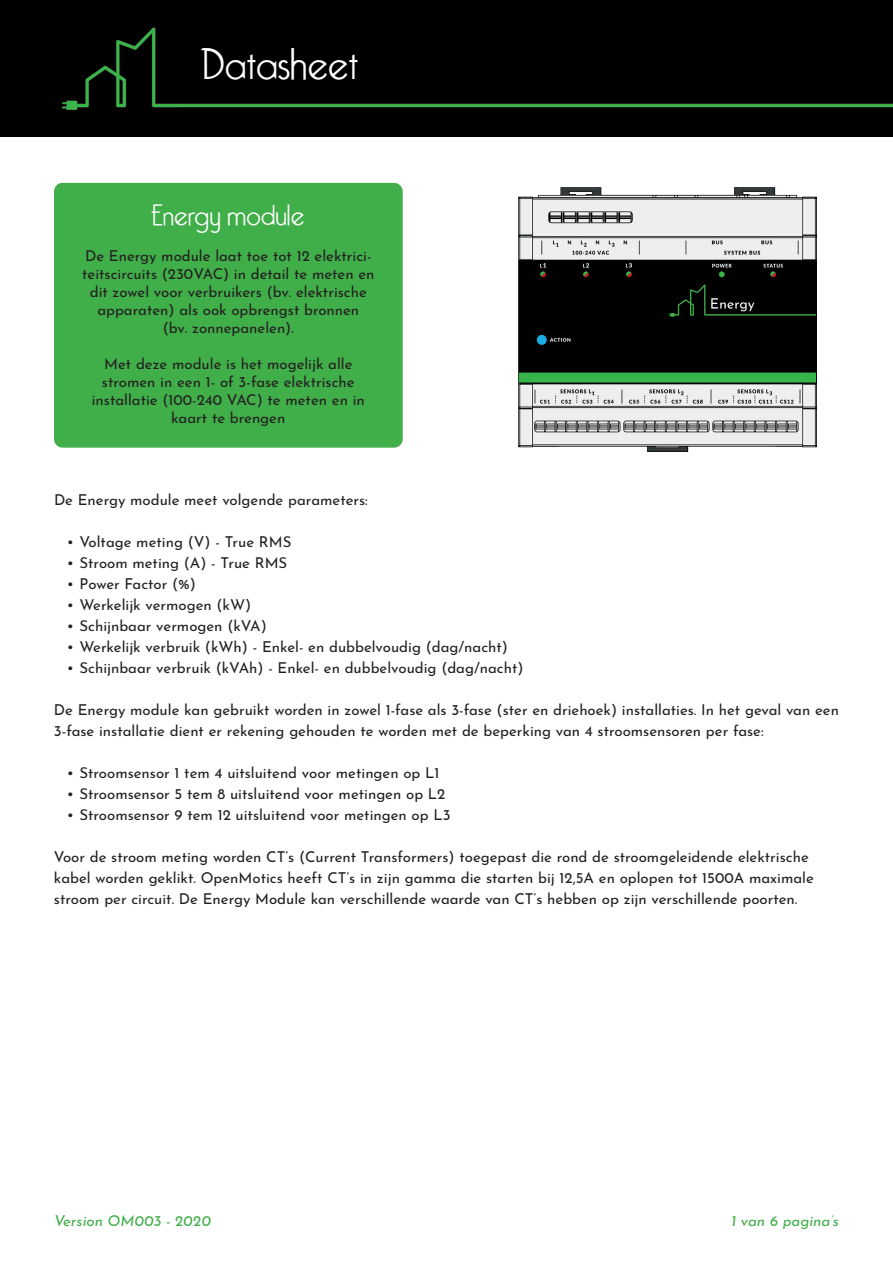
<style>
.page{position:relative;width:893px;height:1263px;background:#fff}
.page>*{position:absolute;margin:0;border:0;box-sizing:border-box;transform-origin:0 0}
.t1{font:300 45px "Capone";color:#fff}
.t2{font:300 30px "Capone";color:#fff}
.t3{font:15px/18px "Josefin Sans";color:#231f20}
.t4{font:italic 15px "Josefin Sans";color:#40ae49}
</style>
<div class="page">
<div style="left:54px;top:183px;width:349px;height:265px;background:#40ae49;border-radius:9px"></div>
<div style="left:13px;top:0;width:880px;height:137px;background:#010000"></div>
<img style="left:518px;top:187px;width:298px;height:265px">
<h1 class="t1" style="left:201px;top:41px;width:160px">Datasheet</h1>
<h2 class="t2" style="left:151px;top:200px;width:155px">Energy module</h2>
<p class="t3" style="left:82px;top:245px;width:294px;text-align:center">De Energy module laat toe tot 12 elektrici&shy;teitscircuits (230VAC) in detail te meten en dit zowel voor verbruikers (bv. elektrische apparaten) als ook opbrengst bronnen<br>(bv. zonnepanelen).</p>
<p class="t3" style="left:92px;top:353px;width:275px;text-align:center">Met deze module is het mogelijk alle stromen in een 1- of 3-fase elektrische installatie (100-240 VAC) te meten en in kaart te brengen</p>
<p class="t3" style="left:54px;top:488px;width:315px">De Energy module meet volgende parameters:</p>
<p class="t3" style="left:67px;top:530px;width:226px">• Voltage meting (V) - True RMS</p>
<p class="t3" style="left:67px;top:551px;width:222px">• Stroom meting (A) - True RMS</p>
<p class="t3" style="left:67px;top:572px;width:131px">• Power Factor (%)</p>
<p class="t3" style="left:67px;top:593px;width:186px">• Werkelijk vermogen (kW)</p>
<p class="t3" style="left:67px;top:614px;width:202px">• Schijnbaar vermogen (kVA)</p>
<p class="t3" style="left:67px;top:635px;width:443px">• Werkelijk verbruik (kWh) - Enkel- en dubbelvoudig (dag/nacht)</p>
<p class="t3" style="left:67px;top:656px;width:458px">• Schijnbaar verbruik (kVAh) - Enkel- en dubbelvoudig (dag/nacht)</p>
<p class="t3" style="left:54px;top:697px;width:786px;line-height:21px">De Energy module kan gebruikt worden in zowel 1-fase als 3-fase (ster en driehoek) installaties. In het geval van een<br>3-fase installatie dient er rekening gehouden te worden met de beperking van 4 stroomsensoren per fase:</p>
<p class="t3" style="left:67px;top:761px;width:374px">• Stroomsensor 1 tem 4 uitsluitend voor metingen op L1</p>
<p class="t3" style="left:67px;top:782px;width:380px">• Stroomsensor 5 tem 8 uitsluitend voor metingen op L2</p>
<p class="t3" style="left:67px;top:803px;width:385px">• Stroomsensor 9 tem 12 uitsluitend voor metingen op L3</p>
<p class="t3" style="left:54px;top:844px;width:761px;line-height:21px">Voor de stroom meting worden CT’s (Current Transformers) toegepast die rond de stroomgeleidende elektrische kabel worden geklikt. OpenMotics heeft CT’s in zijn gamma die starten bij 12,5A en oplopen tot 1500A maximale stroom per circuit. De Energy Module kan verschillende waarde van CT’s hebben op zijn verschillende poorten.</p>
<p class="t4" style="left:54px;top:1209px;width:159px">Version OM003 - 2020</p>
<p class="t4" style="left:731px;top:1209px;width:109px">1 van 6 pagina’s</p>
</div>
